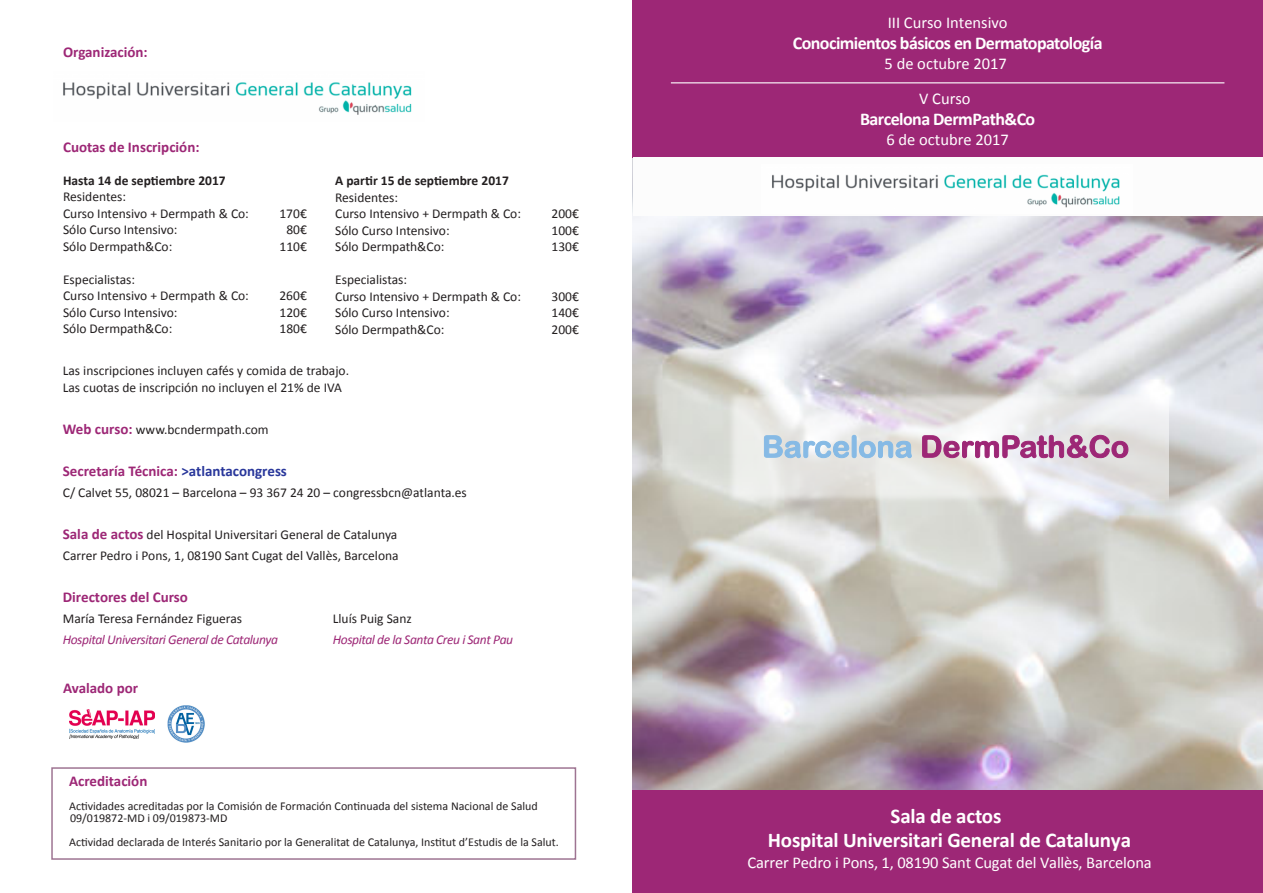
<style>
.page{position:relative;width:1263px;height:893px;background:#fff}
.page>*{position:absolute;margin:0;border:0;box-sizing:border-box;transform-origin:0 0}
.t1{font:700 21px/24px "Calibri";letter-spacing:-.01em;color:#fff;text-align:center}
.t2{font:700 18px "Calibri";letter-spacing:-.03em;color:#fff}
.t3{font:16.5px/34.5px "Calibri";letter-spacing:-.005em;color:#fff;text-align:center}
.t4{font:700 15px "Calibri";color:#9d2776}
.t5{font:13.5px/16.5px "Calibri";color:#231f20}
.t6{font:italic 13.5px "Calibri";letter-spacing:-.03em;color:#9d2776}
.t7{font:700 13.5px "Calibri";color:#231f20}
.t8{font:12px/12px "Calibri";color:#231f20}
.s1{font-weight:700;font-size:15px;color:#9d2776}
.s2{color:#29379b}
</style>
<div class="page">
<img style="left:633px;top:216px;width:630px;height:574px">
<div style="left:633px;top:0;width:630px;height:157px;background:#9d2776"></div>
<div style="left:51px;top:767px;width:525px;height:93px;border:2px solid #9e7492"></div>
<div style="left:633px;top:790px;width:630px;height:103px;background:#9d2776"></div>
<hr style="left:671px;top:82px;width:553px;height:1px;background:#fff">
<img style="left:725px;top:387px;width:443px;height:119px">
<svg style="left:764px;top:435px;width:148px;height:23px;background:#b8d1e5"></svg>
<svg style="left:922px;top:435px;width:206px;height:23px;background:#c387af"></svg>
<img style="left:167px;top:705px;width:38px;height:37px">
<img style="left:69px;top:709px;width:85px;height:29px">
<img style="left:63px;top:82px;width:349px;height:33px">
<img style="left:772px;top:174px;width:348px;height:34px">
<p class="t4" style="left:63px;top:43px;width:86px">Organización:</p>
<p class="t4" style="left:63px;top:137px;width:138px">Cuotas de Inscripción:</p>
<p class="t7" style="left:63px;top:171px;width:164px">Hasta 14 de septiembre 2017</p>
<p class="t5" style="left:63px;top:188px;width:187px">Residentes:<br>Curso Intensivo + Dermpath &amp; Co:</p>
<p class="t5" style="left:279px;top:204px;width:29px">170€</p>
<p class="t5" style="left:63px;top:221px;width:116px">Sólo Curso Intensivo:</p>
<p class="t5" style="left:286px;top:221px;width:22px">80€</p>
<p class="t5" style="left:63px;top:237px;width:111px">Sólo Dermpath&amp;Co:</p>
<p class="t5" style="left:279px;top:237px;width:29px">110€</p>
<p class="t5" style="left:63px;top:270px;width:187px">Especialistas:<br>Curso Intensivo + Dermpath &amp; Co:</p>
<p class="t5" style="left:279px;top:287px;width:29px">260€</p>
<p class="t7" style="left:335px;top:172px;width:175px">A partir 15 de septiembre 2017</p>
<p class="t5" style="left:335px;top:188px;width:187px">Residentes:<br>Curso Intensivo + Dermpath &amp; Co:</p>
<p class="t5" style="left:552px;top:205px;width:29px">200€</p>
<p class="t5" style="left:335px;top:221px;width:116px">Sólo Curso Intensivo:</p>
<p class="t5" style="left:552px;top:221px;width:29px">100€</p>
<p class="t5" style="left:335px;top:238px;width:111px">Sólo Dermpath&amp;Co:</p>
<p class="t5" style="left:552px;top:238px;width:29px">130€</p>
<p class="t5" style="left:335px;top:271px;width:187px">Especialistas:<br>Curso Intensivo + Dermpath &amp; Co:</p>
<p class="t5" style="left:552px;top:287px;width:29px">300€</p>
<p class="t5" style="left:63px;top:303px;width:116px">Sólo Curso Intensivo:</p>
<p class="t5" style="left:279px;top:303px;width:29px">120€</p>
<p class="t5" style="left:63px;top:320px;width:111px">Sólo Dermpath&amp;Co:</p>
<p class="t5" style="left:279px;top:320px;width:29px">180€</p>
<p class="t5" style="left:335px;top:304px;width:116px">Sólo Curso Intensivo:</p>
<p class="t5" style="left:552px;top:304px;width:29px">140€</p>
<p class="t5" style="left:335px;top:320px;width:111px">Sólo Dermpath&amp;Co:</p>
<p class="t5" style="left:552px;top:320px;width:29px">200€</p>
<p class="t5" style="left:63px;top:362px;width:288px">Las inscripciones incluyen cafés y comida de trabajo.<br>Las cuotas de inscripción no incluyen el 21% de IVA</p>
<p class="t5" style="left:63px;top:420px;width:207px"><span class="s1">Web curso:</span> www.bcndermpath.com</p>
<p class="t4" style="left:63px;top:461px;width:226px">Secretaría Técnica: <span class="s2">&gt;atlantacongress</span></p>
<p class="t5" style="left:63px;top:483px;width:406px">C/ Calvet 55, 08021 – Barcelona – 93 367 24 20 – congressbcn@atlanta.es</p>
<p class="t5" style="left:63px;top:523px;width:337px;line-height:21px"><span class="s1">Sala de actos</span> del Hospital Universitari General de Catalunya<br>Carrer Pedro i Pons, 1, 08190 Sant Cugat del Vallès, Barcelona</p>
<p class="t4" style="left:63px;top:587px;width:127px">Directores del Curso</p>
<p class="t5" style="left:63px;top:609px;width:181px">María Teresa Fernández Figueras</p>
<p class="t6" style="left:63px;top:630px;width:217px">Hospital Universitari General de Catalunya</p>
<p class="t5" style="left:333px;top:610px;width:80px">Lluís Puig Sanz</p>
<p class="t6" style="left:333px;top:630px;width:182px">Hospital de la Santa Creu i Sant Pau</p>
<p class="t4" style="left:63px;top:679px;width:77px">Avalado por</p>
<p class="t4" style="left:69px;top:771px;width:80px">Acreditación</p>
<p class="t8" style="left:69px;top:799px;width:470px">Actividades acreditadas por la Comisión de Formación Continuada del sistema Nacional de Salud<br>09/019872-MD i 09/019873-MD</p>
<p class="t8" style="left:69px;top:835px;width:491px">Actividad declarada de Interés Sanitario por la Generalitat de Catalunya, Institut d’Estudis de la Salut.</p>
<p class="t3" style="left:888px;top:4px;width:121px">III Curso Intensivo</p>
<h2 class="t2" style="left:793px;top:32px;width:311px">Conocimientos básicos en Dermatopatología</h2>
<p class="t3" style="left:885px;top:46px;width:124px">5 de octubre 2017<br>V Curso</p>
<h2 class="t2" style="left:860px;top:108px;width:177px">Barcelona DermPath&amp;Co</h2>
<p class="t3" style="left:886px;top:121px;width:124px">6 de octubre 2017</p>
<h1 class="t1" style="left:768px;top:804px;width:365px">Sala de actos<br>Hospital Universitari General de Catalunya</h1>
<p class="t3" style="left:747px;top:845px;width:406px">Carrer Pedro i Pons, 1, 08190 Sant Cugat del Vallès, Barcelona</p>
</div>
